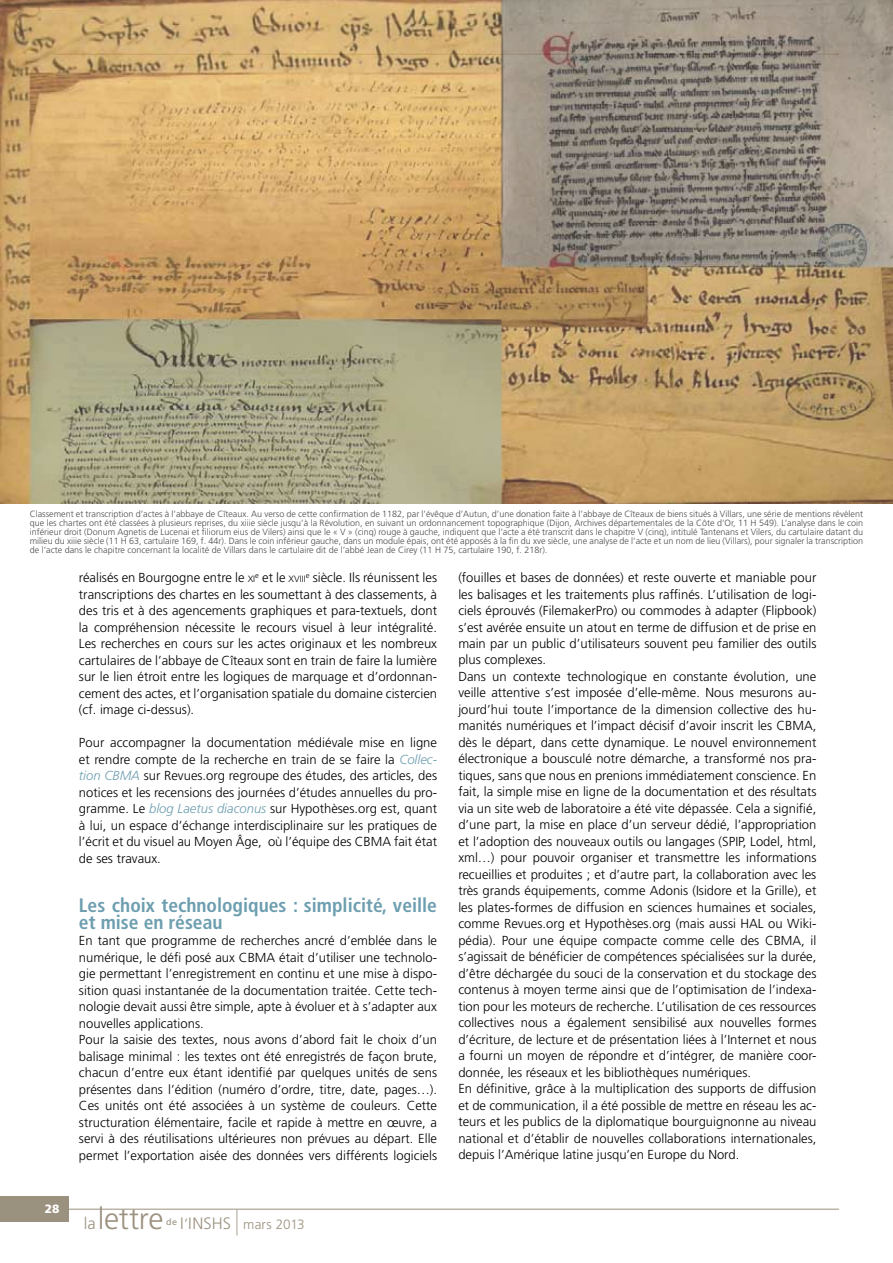
<style>
.page{position:relative;width:893px;height:1263px;background:#fff}
.page>*{position:absolute;margin:0;border:0;box-sizing:border-box;transform-origin:0 0}
.t1{font:300 30.15px "Frutiger LT Std";letter-spacing:-.015em;color:#9b917f}
.t2{font:700 condensed 19.5px/16.5px "Frutiger LT Std";color:#6d9eaf}
.t3{font:300 13.5px "Frutiger LT Std";color:#9b917f}
.t4{font:300 13.05px/16.5px "Frutiger LT Std";color:#000;text-align:justify}
.t5{font:900 12px "Frutiger LT Std";color:#fff}
.t6{font:300 9.15px "Frutiger LT Std";color:#000}
.t7{font:300 9px/9px "Frutiger LT Std";color:#4d4d4f;text-align:justify}
.s1{font-style:italic;color:#6d9eaf}
.s2{font-size:9.15px}
.s3{font-size:13.05px}
.s4{font-size:16.5px}
.s5{font-size:15px}
.s6{font-size:25.95px}
</style>
<div class="page">
<hr style="left:68px;top:1209px;width:771px;height:1px;background:#9b917f">
<div style="left:0;top:1196px;width:68px;height:26px;background:#9b917f"></div>
<img style="left:1px;top:0;width:892px;height:503px">
<p class="t7" style="left:30px;top:509px;width:835px">Classement et transcription d’actes à l’abbaye de Cîteaux. Au verso de cette confirmation de 1182, par l’évêque d’Autun, d’une donation faite à l’abbaye de Cîteaux de biens situés à Villars, une série de mentions révèlent que les chartes ont été classées à plusieurs reprises, du xiiie siècle jusqu’à la Révolution, en suivant un ordonnancement topographique (Dijon, Archives départementales de la Côte d’Or, 11 H 549). L’analyse dans le coin inférieur droit (Donum Agnetis de Lucenai et filiorum eius de Vilers) ainsi que le « V » (cinq) rouge à gauche, indiquent que l’acte a été transcrit dans le chapitre V (cinq), intitulé Tantenans et Vilers, du cartulaire datant du milieu du xiiie siècle (11 H 63, cartulaire 169, f. 44r). Dans le coin inférieur gauche, dans un module épais, ont été apposés à la fin du xve siècle, une analyse de l’acte et un nom de lieu (Villars), pour signaler la transcription de l’acte dans le chapitre concernant la localité de Villars dans le cartulaire dit de l’abbé Jean de Cirey (11 H 75, cartulaire 190, f. 218r).</p>
<p class="t5" style="left:45px;top:1202px;width:16px">28</p>
<p class="t4" style="left:79px;top:569px;width:360px;text-indent:227px"><sup>e</sup> siècle. Ils réunissent les transcriptions des chartes en les soumettant à des classements, à des tris et à des agencements graphiques et para-textuels, dont la compréhension nécessite le recours visuel à leur intégralité.<br>Les recherches en cours sur les actes originaux et les nombreux cartulaires de l’abbaye de Cîteaux sont en train de faire la lumière sur le lien étroit entre les logiques de marquage et d’ordonnan&shy;cement des actes, et l’organisation spatiale du domaine cistercien (cf. image ci-dessus).</p>
<p class="t4" style="left:79px;top:734px;width:360px">Pour accompagner la documentation médiévale mise en ligne et rendre compte de la recherche en train de se faire la <span class="s1">Collec&shy;tion CBMA</span> sur Revues.org regroupe des études, des articles, des notices et les recensions des journées d’études annuelles du pro&shy;gramme. Le <span class="s1">blog Laetus diaconus</span> sur Hypothèses.org est, quant à lui, un espace d’échange interdisciplinaire sur les pratiques de l’écrit et du visuel au Moyen Âge, où l’équipe des CBMA fait état de ses travaux.</p>
<h2 class="t2" style="left:79px;top:897px;width:360px">Les choix technologiques : simplicité, veille et mise en réseau</h2>
<p class="t4" style="left:79px;top:932px;width:360px;text-align:left">En tant que programme de recherches ancré d’emblée dans le numérique, le défi posé aux CBMA était d’utiliser une technolo&shy;gie permettant l’enregistrement en continu et une mise à dispo&shy;sition quasi instantanée de la documentation traitée. Cette tech&shy;nologie devait aussi être simple, apte à évoluer et à s’adapter aux nouvelles applications.<br>Pour la saisie des textes, nous avons d’abord fait le choix d’un balisage minimal : les textes ont été enregistrés de façon brute, chacun d’entre eux étant identifié par quelques unités de sens présentes dans l’édition (numéro d’ordre, titre, date, pages…).<br>Ces unités ont été associées à un système de couleurs. Cette structuration élémentaire, facile et rapide à mettre en œuvre, a servi à des réutilisations ultérieures non prévues au départ. Elle permet l’exportation aisée des données vers différents logiciels</p>
<p class="t4" style="left:79px;top:569px;width:178px">réalisés en Bourgogne entre le <span class="s2">XI</span></p>
<p class="t6" style="left:255px;top:574px;width:52px"><sup>e</sup> <span class="s3">et le</span> XVIII</p>
<h1 class="t1" style="left:84px;top:1201px;width:81px"><span class="s4">la</span> lettre</h1>
<p class="t3" style="left:166px;top:1217px;width:140px"><sup>de</sup> <span class="s4">i</span><span class="s5">’</span><span class="s4">inshs</span> <span class="s6">|</span> mars 2013</p>
<p class="t4" style="left:458px;top:569px;width:360px;text-align:left">(fouilles et bases de données) et reste ouverte et maniable pour les balisages et les traitements plus raffinés. L’utilisation de logi&shy;ciels éprouvés (FilemakerPro) ou commodes à adapter (Flipbook) s’est avérée ensuite un atout en terme de diffusion et de prise en main par un public d’utilisateurs souvent peu familier des outils plus complexes.<br>Dans un contexte technologique en constante évolution, une veille attentive s’est imposée d’elle-même. Nous mesurons au&shy;jourd’hui toute l’importance de la dimension collective des hu&shy;manités numériques et l’impact décisif d’avoir inscrit les CBMA, dès le départ, dans cette dynamique. Le nouvel environnement électronique a bousculé notre démarche, a transformé nos pra&shy;tiques, sans que nous en prenions immédiatement conscience. En fait, la simple mise en ligne de la documentation et des résultats via un site web de laboratoire a été vite dépassée. Cela a signifié, d’une part, la mise en place d’un serveur dédié, l’appropriation et l’adoption des nouveaux outils ou langages (SPIP, Lodel, html, xml…) pour pouvoir organiser et transmettre les informations recueillies et produites ; et d’autre part, la collaboration avec les très grands équipements, comme Adonis (Isidore et la Grille), et les plates-formes de diffusion en sciences humaines et sociales, comme Revues.org et Hypothèses.org (mais aussi HAL ou Wiki&shy;pédia). Pour une équipe compacte comme celle des CBMA, il s’agissait de bénéficier de compétences spécialisées sur la durée, d’être déchargée du souci de la conservation et du stockage des contenus à moyen terme ainsi que de l’optimisation de l’indexa&shy;tion pour les moteurs de recherche. L’utilisation de ces ressources collectives nous a également sensibilisé aux nouvelles formes d’écriture, de lecture et de présentation liées à l’Internet et nous a fourni un moyen de répondre et d’intégrer, de manière coor&shy;donnée, les réseaux et les bibliothèques numériques.<br>En définitive, grâce à la multiplication des supports de diffusion et de communication, il a été possible de mettre en réseau les ac&shy;teurs et les publics de la diplomatique bourguignonne au niveau national et d’établir de nouvelles collaborations internationales, depuis l’Amérique latine jusqu’en Europe du Nord.</p>
</div>
